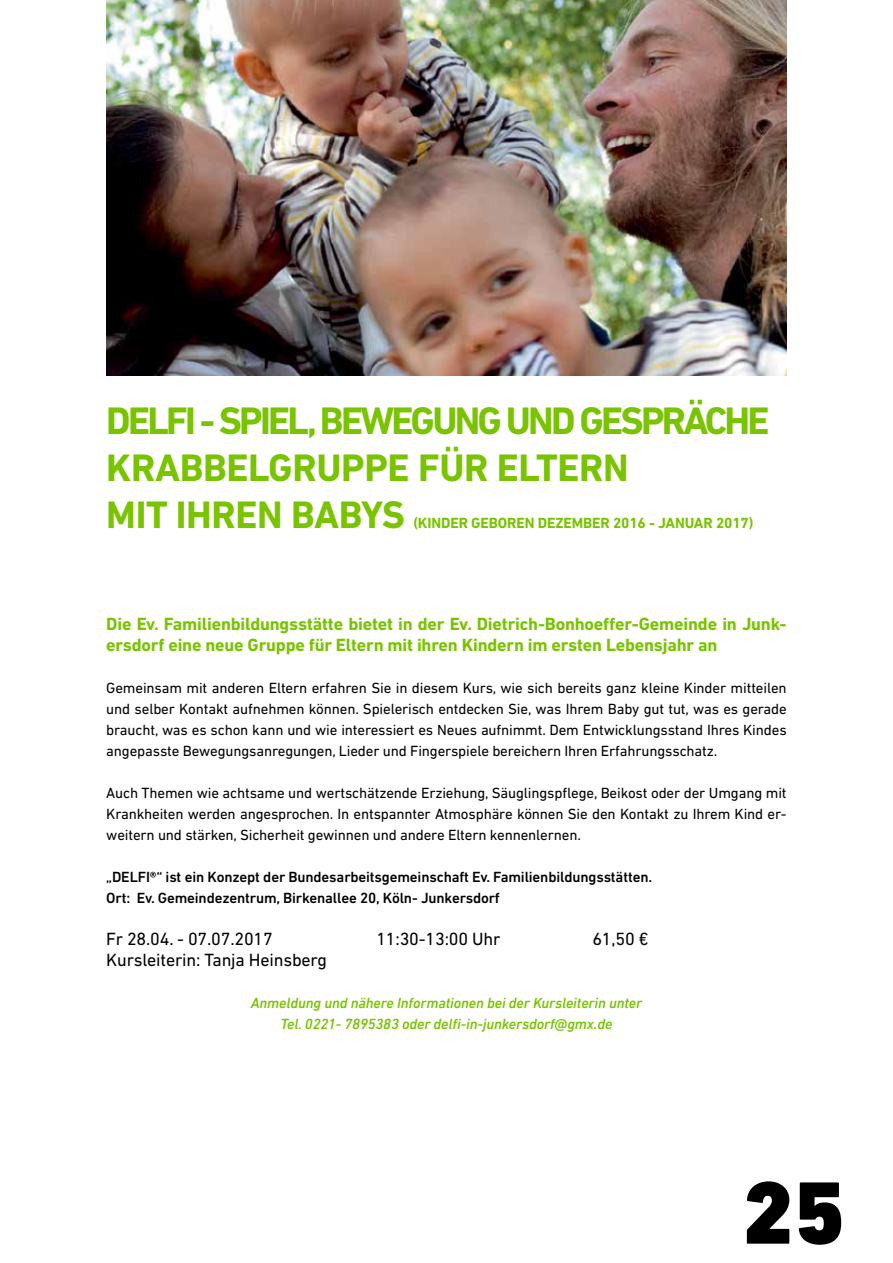
<style>
.page{position:relative;width:893px;height:1263px;background:#fff}
.page>*{position:absolute;margin:0;border:0;box-sizing:border-box;transform-origin:0 0}
.t1{font:900 90px "DIN Next LT Pro";color:#000}
.t2{font:700 39px/46.8px "DIN Next LT Pro";letter-spacing:-.04em;color:#79c300}
.t3{font:700 18px/21px "DIN Next LT Pro";letter-spacing:-.01em;color:#79c300}
.t4{font:18px "DIN Next LT Pro";letter-spacing:-.01em;color:#000}
.t5{font:15px/21px "DIN Next LT Pro";letter-spacing:-.01em;color:#000;text-align:justify}
.t6{font:500 15px/21px "DIN Next LT Pro";letter-spacing:-.01em;color:#000}
.t7{font:italic 500 15px/21px "DIN Next LT Pro";letter-spacing:-.01em;color:#79c300;text-align:center}
.t8{font:700 15px "DIN Next LT Pro";letter-spacing:-.01em;color:#79c300}
</style>
<div class="page">
<img style="left:106px;top:0;width:681px;height:375px">
<h2 class="t2" style="left:106px;top:397px;width:665px">DELFI - SPIEL, BEWEGUNG UND GESPRÄCHE<br>KRABBELGRUPPE FÜR ELTERN<br>MIT IHREN BABYS</h2>
<p class="t8" style="left:413px;top:514px;width:342px">(KINDER GEBOREN DEZEMBER 2016 - JANUAR 2017)</p>
<p class="t3" style="left:106px;top:613px;width:682px">Die Ev. Familienbildungsstätte bietet in der Ev. Dietrich-Bonhoeffer-Gemeinde in Junk&shy;ersdorf eine neue Gruppe für Eltern mit ihren Kindern im ersten Lebensjahr an</p>
<p class="t5" style="left:106px;top:677px;width:682px">Gemeinsam mit anderen Eltern erfahren Sie in diesem Kurs, wie sich bereits ganz kleine Kinder mitteilen und selber Kontakt aufnehmen können. Spielerisch entdecken Sie, was Ihrem Baby gut tut, was es gerade braucht, was es schon kann und wie interessiert es Neues aufnimmt. Dem Entwicklungsstand Ihres Kindes angepasste Bewegungsanregungen, Lieder und Fingerspiele bereichern Ihren Erfahrungsschatz.</p>
<p class="t5" style="left:106px;top:782px;width:682px">Auch Themen wie achtsame und wertschätzende Erziehung, Säuglingspflege, Beikost oder der Umgang mit Krankheiten werden angesprochen. In entspannter Atmosphäre können Sie den Kontakt zu Ihrem Kind er&shy;weitern und stärken, Sicherheit gewinnen und andere Eltern kennenlernen.</p>
<p class="t6" style="left:106px;top:866px;width:547px">„DELFI®“ ist ein Konzept der Bundesarbeitsgemeinschaft Ev. Familienbildungsstätten.<br>Ort: Ev. Gemeindezentrum, Birkenallee 20, Köln- Junkersdorf</p>
<p class="t4" style="left:106px;top:928px;width:168px">Fr 28.04. - 07.07.2017</p>
<p class="t4" style="left:376px;top:928px;width:126px">11:30-13:00 Uhr</p>
<p class="t4" style="left:592px;top:928px;width:58px">61,50 €</p>
<p class="t4" style="left:106px;top:950px;width:222px">Kursleiterin: Tanja Heinsberg</p>
<p class="t7" style="left:251px;top:992px;width:393px">Anmeldung und nähere Informationen bei der Kursleiterin unter<br>Tel. 0221- 7895383 oder delfi-in-junkersdorf@gmx.de</p>
<h1 class="t1" style="left:742px;top:1159px;width:104px">25</h1>
</div>
